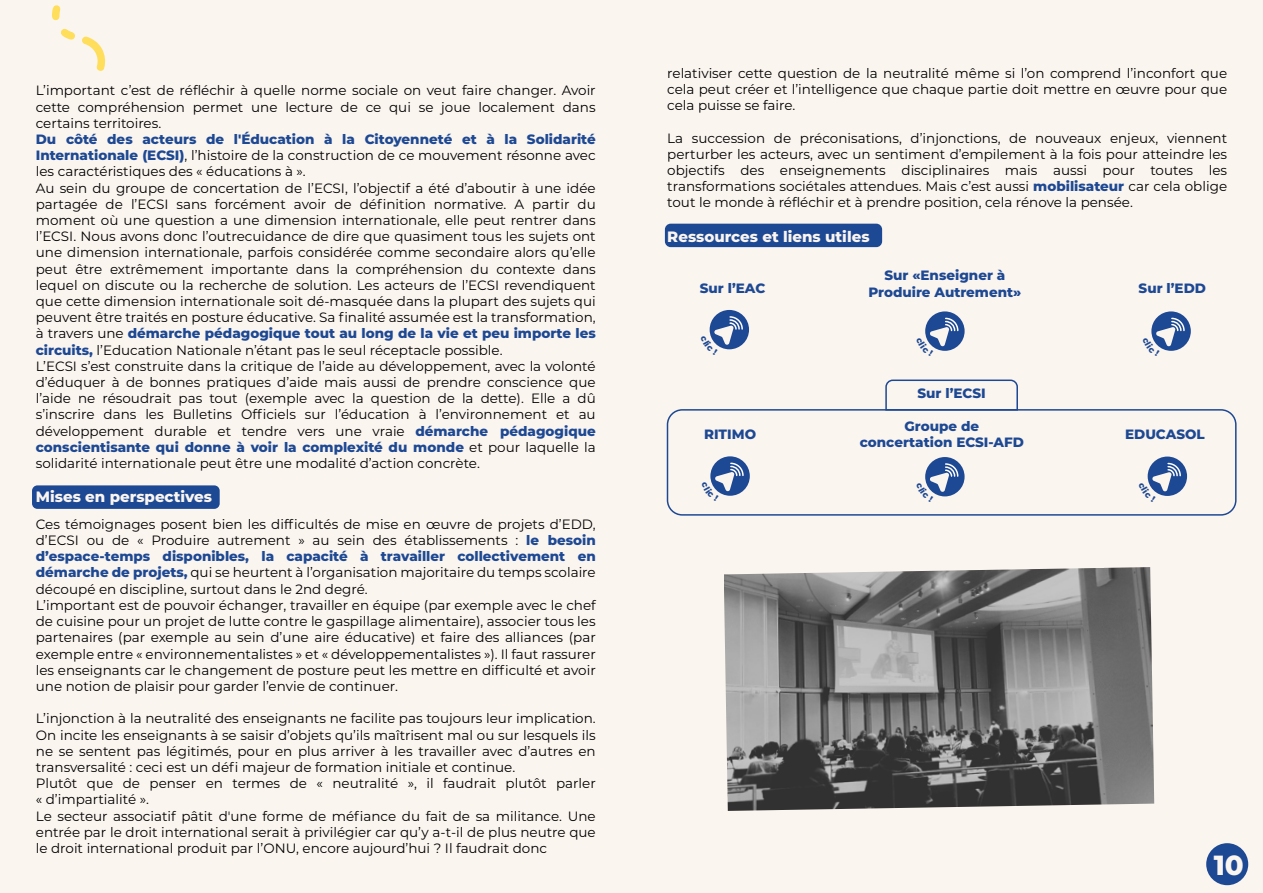
<style>
.page{position:relative;width:1263px;height:893px;background:#fbf5ef}
.page>*{position:absolute;margin:0;border:0;box-sizing:border-box;transform-origin:0 0}
.t1{font:800 27.6px "Montserrat";color:#fbf5ef}
.t2{font:800 15px "Montserrat";color:#fbf5ef}
.t3{font:13.5px/16.2px "Montserrat";color:#000;text-align:justify}
.t4{font:800 13.5px/16.2px "Montserrat";color:#1d4893;text-align:center}
.s1{font-weight:800;color:#1d4893}
</style>
<div class="page">
<div style="left:1206px;top:843px;width:42px;height:42px;background:#1d4893;border-radius:50%"></div>
<div style="left:32px;top:485px;width:188px;height:24px;background:#1d4893;border-radius:5px"></div>
<div style="left:665px;top:224px;width:217px;height:23px;background:#1d4893;border-radius:6px"></div>
<img style="left:724px;top:567px;width:430px;height:244px">
<svg style="left:52px;top:5px;width:54px;height:66px"></svg>
<div style="left:710px;top:310px;width:39px;height:39px;background:#1d4893;border-radius:50%"></div>
<svg style="left:1151px;top:311px;width:40px;height:40px"></svg>
<div style="left:925px;top:311px;width:39px;height:40px;background:#1d4893;border-radius:50%"></div>
<svg style="left:710px;top:456px;width:40px;height:40px"></svg>
<div style="left:1148px;top:457px;width:39px;height:39px;background:#1d4893;border-radius:50%"></div>
<div style="left:925px;top:457px;width:39px;height:39px;background:#1d4893;border-radius:50%"></div>
<div style="left:667px;top:409px;width:569px;height:107px;border:2px solid #1d4893;border-radius:15px"></div>
<svg style="left:884px;top:379px;width:135px;height:32px"></svg>
<svg style="left:709px;top:315px;width:35px;height:35px"></svg>
<svg style="left:1151px;top:317px;width:34px;height:34px"></svg>
<svg style="left:925px;top:317px;width:34px;height:34px"></svg>
<svg style="left:710px;top:462px;width:34px;height:34px"></svg>
<svg style="left:1147px;top:462px;width:35px;height:34px"></svg>
<svg style="left:925px;top:462px;width:34px;height:35px"></svg>
<p class="t3" style="left:36px;top:82px;width:561px">L’important c’est de réfléchir à quelle norme sociale on veut faire changer. Avoir cette compréhension permet une lecture de ce qui se joue localement dans certains territoires.</p>
<p class="t3" style="left:36px;top:131px;width:561px;text-align:left"><span class="s1">Du côté des acteurs de l'Éducation à la Citoyenneté et à la Solidarité Internationale (ECSI)</span>, l’histoire de la construction de ce mouvement résonne avec les caractéristiques des « éducations à ».<br>Au sein du groupe de concertation de l’ECSI, l’objectif a été d’aboutir à une idée partagée de l’ECSI sans forcément avoir de définition normative. A partir du moment où une question a une dimension internationale, elle peut rentrer dans l’ECSI. Nous avons donc l’outrecuidance de dire que quasiment tous les sujets ont une dimension internationale, parfois considérée comme secondaire alors qu’elle peut être extrêmement importante dans la compréhension du contexte dans lequel on discute ou la recherche de solution. Les acteurs de l’ECSI revendiquent que cette dimension internationale soit dé-masquée dans la plupart des sujets qui peuvent être traités en posture éducative. Sa finalité assumée est la transformation, à travers une <span class="s1">démarche pédagogique tout au long de la vie et peu importe les circuits,</span> l’Education Nationale n’étant pas le seul réceptacle possible.<br>L’ECSI s’est construite dans la critique de l’aide au développement, avec la volonté d’éduquer à de bonnes pratiques d’aide mais aussi de prendre conscience que l’aide ne résoudrait pas tout (exemple avec la question de la dette). Elle a dû s’inscrire dans les Bulletins Officiels sur l’éducation à l’environnement et au développement durable et tendre vers une vraie <span class="s1">démarche pédagogique conscientisante qui donne à voir la complexité du monde</span> et pour laquelle la solidarité internationale peut être une modalité d’action concrète.</p>
<p class="t2" style="left:36px;top:486px;width:178px">Mises en perspectives</p>
<p class="t3" style="left:36px;top:515px;width:561px;text-align:left">Ces témoignages posent bien les difficultés de mise en œuvre de projets d’EDD, d’ECSI ou de « Produire autrement » au sein des établissements : <span class="s1">le besoin d’espace-temps disponibles, la capacité à travailler collectivement en démarche de projets,</span> qui se heurtent à l’organisation majoritaire du temps scolaire découpé en discipline, surtout dans le 2nd degré.<br>L’important est de pouvoir échanger, travailler en équipe (par exemple avec le chef de cuisine pour un projet de lutte contre le gaspillage alimentaire), associer tous les partenaires (par exemple au sein d’une aire éducative) et faire des alliances (par exemple entre « environnementalistes » et « développementalistes »). Il faut rassurer les enseignants car le changement de posture peut les mettre en difficulté et avoir une notion de plaisir pour garder l’envie de continuer.</p>
<p class="t3" style="left:36px;top:710px;width:561px;text-align:left">L’injonction à la neutralité des enseignants ne facilite pas toujours leur implication.<br>On incite les enseignants à se saisir d’objets qu’ils maîtrisent mal ou sur lesquels ils ne se sentent pas légitimés, pour en plus arriver à les travailler avec d’autres en transversalité : ceci est un défi majeur de formation initiale et continue.<br>Plutôt que de penser en termes de « neutralité », il faudrait plutôt parler « d’impartialité ».<br>Le secteur associatif pâtit d'une forme de méfiance du fait de sa militance. Une entrée par le droit international serait à privilégier car qu’y a-t-il de plus neutre que le droit international produit par l’ONU, encore aujourd’hui ? Il faudrait donc</p>
<p class="t3" style="left:667px;top:65px;width:561px">relativiser cette question de la neutralité même si l’on comprend l’inconfort que cela peut créer et l’intelligence que chaque partie doit mettre en œuvre pour que cela puisse se faire.</p>
<p class="t3" style="left:667px;top:129px;width:561px">La succession de préconisations, d’injonctions, de nouveaux enjeux, viennent perturber les acteurs, avec un sentiment d’empilement à la fois pour atteindre les objectifs des enseignements disciplinaires mais aussi pour toutes les transformations sociétales attendues. Mais c’est aussi <span class="s1">mobilisateur</span> car cela oblige tout le monde à réfléchir et à prendre position, cela rénove la pensée.</p>
<p class="t2" style="left:667px;top:225px;width:204px">Ressources et liens utiles</p>
<p class="t4" style="left:868px;top:267px;width:155px">Sur «Enseigner à<br>Produire Autrement»</p>
<p class="t4" style="left:700px;top:279px;width:67px">Sur l’EAC</p>
<p class="t4" style="left:1138px;top:279px;width:69px">Sur l’EDD</p>
<p class="t4" style="left:704px;top:425px;width:54px">RITIMO</p>
<p class="t4" style="left:917px;top:385px;width:70px">Sur l’ECSI</p>
<p class="t4" style="left:860px;top:417px;width:166px">Groupe de concertation ECSI-AFD</p>
<p class="t4" style="left:1125px;top:425px;width:81px">EDUCASOL</p>
<h1 class="t1" style="left:1214px;top:845px;width:32px">10</h1>
</div>
